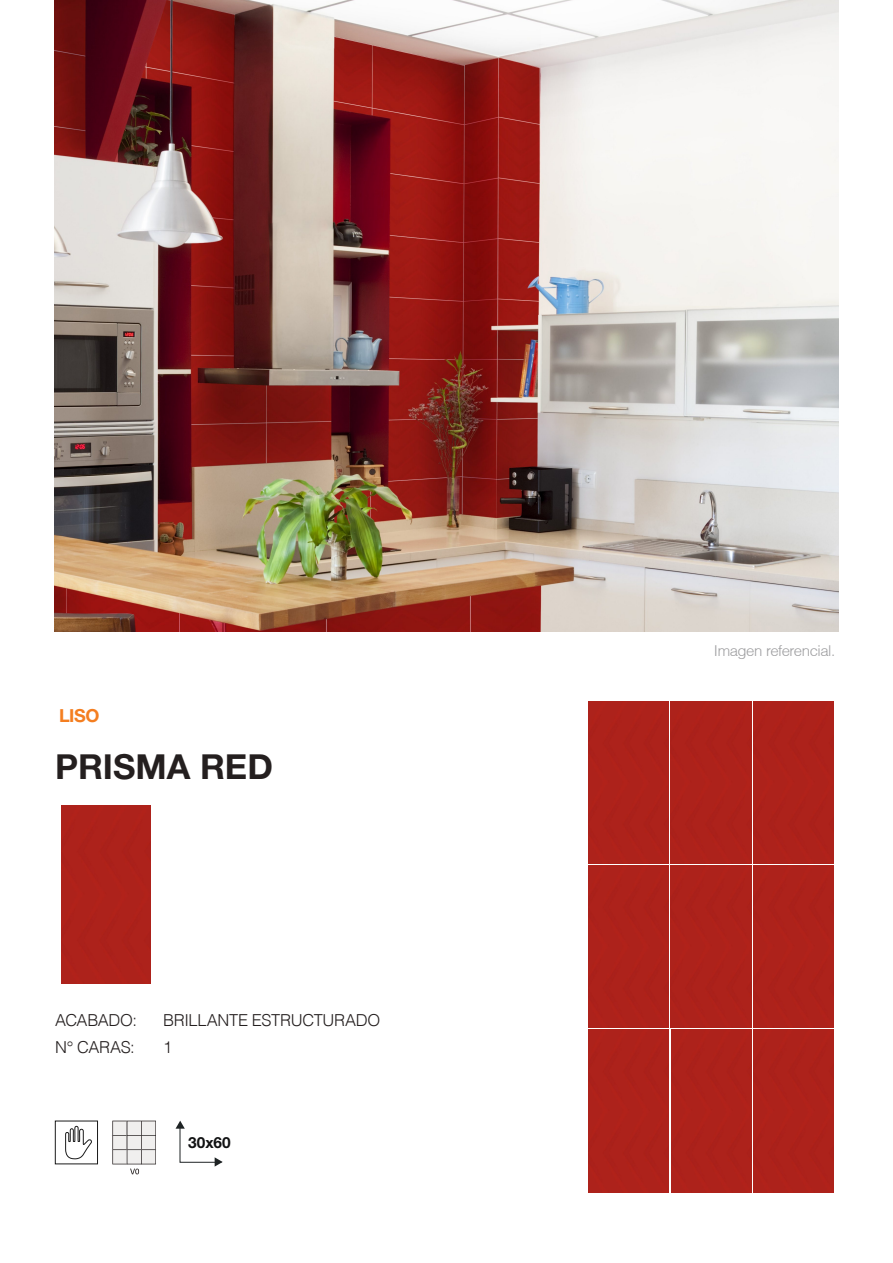
<style>
.page{position:relative;width:893px;height:1263px;background:#fff}
.page>*{position:absolute;margin:0;border:0;box-sizing:border-box;transform-origin:0 0}
.t1{font:700 34.5px "Helvetica Neue LT Std";color:#241f1f}
.t2{font:700 18px "Helvetica Neue LT Std";color:#f47e20}
.t3{font:300 16.5px "Helvetica";letter-spacing:-.02em;color:#241f1f}
.t4{font:700 15.45px "Helvetica Neue LT Std";color:#111213}
.t5{font:300 15px "Helvetica";letter-spacing:-.03em;color:#9e9ea0}
</style>
<div class="page">
<svg style="left:55px;top:1120px;width:43px;height:45px"></svg>
<svg style="left:112px;top:1121px;width:44px;height:53px"></svg>
<img style="left:54px;top:0;width:785px;height:631px">
<div style="left:62px;top:805px;width:89px;height:179px;background:#ad221b"></div>
<svg style="left:176px;top:1121px;width:47px;height:45px"></svg>
<div style="left:588px;top:702px;width:80px;height:326px;background:#ad221b"></div>
<div style="left:588px;top:1030px;width:81px;height:162px;background:#ad221b"></div>
<div style="left:671px;top:702px;width:80px;height:326px;background:#ad221b"></div>
<div style="left:671px;top:1030px;width:80px;height:162px;background:#ad221b"></div>
<div style="left:753px;top:702px;width:81px;height:326px;background:#ad221b"></div>
<div style="left:754px;top:1030px;width:80px;height:162px;background:#ad221b"></div>
<p class="t2" style="left:59px;top:705px;width:42px">LISO</p>
<p class="t1" style="left:55px;top:745px;width:219px">PRISMA RED</p>
<p class="t3" style="left:55px;top:1010px;width:83px">ACABADO:</p>
<p class="t3" style="left:163px;top:1010px;width:219px">BRILLANTE ESTRUCTURADO</p>
<p class="t3" style="left:55px;top:1037px;width:81px">N° CARAS:</p>
<p class="t3" style="left:163px;top:1037px;width:11px">1</p>
<p class="t4" style="left:188px;top:1133px;width:44px">30x60</p>
<p class="t5" style="left:714px;top:642px;width:123px">Imagen referencial.</p>
</div>
